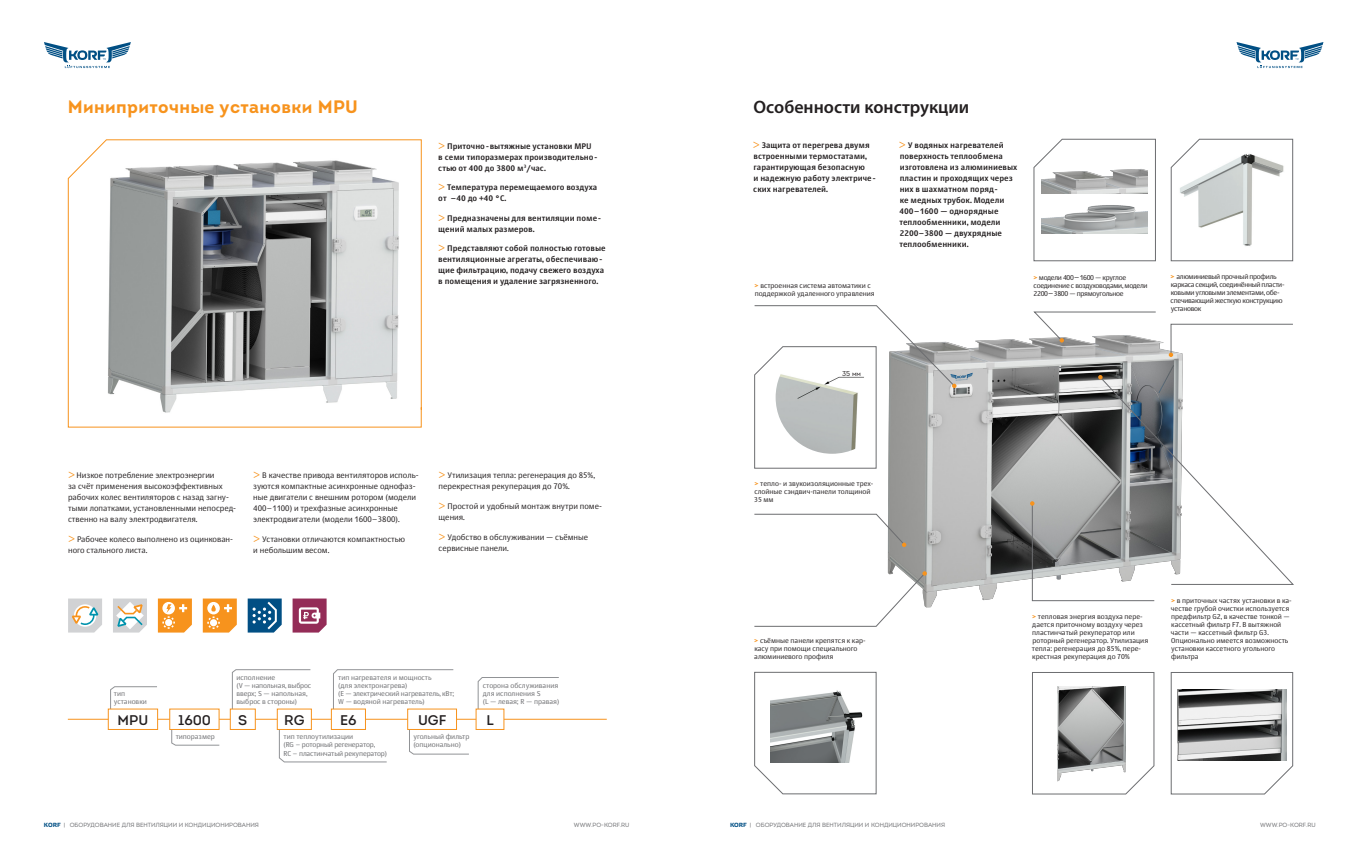
<style>
.page{position:relative;width:1361px;height:851px;background:#fff}
.page>*{position:absolute;margin:0;border:0;box-sizing:border-box;transform-origin:0 0}
.t1{font:700 18px "Intro";letter-spacing:.02em;color:#f7931d}
.t2{font:600 18px "Myriad Pro";color:#231f20}
.t3{font:14px "Intro";color:#231f20}
.t4{font:700 8px/11px "Story";color:#231f20}
.t5{font:8px/11px "Story";color:#231f20}
.t6{font:7px/8px "Story";color:#231f20}
.t7{font:7px/8px "Story";color:#6c6d70}
.t8{font:7px/8px "Story";letter-spacing:-.04em;color:#231f20}
.t9{font:7px/8px "Story";letter-spacing:-.02em;color:#6c6d70}
.t10{font:7px "Intro";color:#231f20}
.t11{font:6px "Intro";color:#6c6d70}
.s1{font-family:"Myriad Pro";font-weight:400;font-size:12px;color:#f7931d}
.s2{font-family:"Myriad Pro";font-size:12px;color:#f7931d}
.s3{font-weight:700;color:#f7931d}
.s4{font-size:8px}
.s5{font-family:"Etelka Text Pro";font-weight:700;color:#014f84}
</style>
<div class="page">
<svg style="left:1236px;top:42px;width:87px;height:26px"></svg>
<svg style="left:44px;top:42px;width:87px;height:26px"></svg>
<svg style="left:1033px;top:139px;width:123px;height:122px"></svg>
<img style="left:865px;top:323px;width:327px;height:304px">
<img style="left:1041px;top:159px;width:106px;height:31px">
<hr style="left:68px;top:719px;width:539px;height:1px;background:#f7931d">
<svg style="left:171px;top:725px;width:49px;height:20px"></svg>
<svg style="left:232px;top:669px;width:237px;height:93px"></svg>
<svg style="left:478px;top:677px;width:81px;height:40px"></svg>
<svg style="left:110px;top:686px;width:47px;height:22px"></svg>
<div style="left:108px;top:708px;width:50px;height:21px;background:#fff"></div>
<div style="left:169px;top:708px;width:50px;height:21px;background:#fff"></div>
<div style="left:230px;top:708px;width:25px;height:21px;background:#fff"></div>
<div style="left:277px;top:708px;width:35px;height:21px;background:#fff;border:1px solid #f7931d"></div>
<div style="left:331px;top:708px;width:35px;height:21px;background:#fff;border:1px solid #f7931d"></div>
<div style="left:476px;top:708px;width:28px;height:21px;background:#fff"></div>
<div style="left:407px;top:708px;width:50px;height:21px;background:#fff"></div>
<svg style="left:113px;top:598px;width:34px;height:34px"></svg>
<svg style="left:68px;top:598px;width:34px;height:34px"></svg>
<svg style="left:158px;top:598px;width:34px;height:34px"></svg>
<svg style="left:248px;top:598px;width:34px;height:34px"></svg>
<svg style="left:293px;top:598px;width:34px;height:34px"></svg>
<svg style="left:203px;top:598px;width:34px;height:34px"></svg>
<svg style="left:1032px;top:672px;width:122px;height:122px"></svg>
<svg style="left:1170px;top:139px;width:123px;height:122px"></svg>
<svg style="left:754px;top:671px;width:122px;height:123px"></svg>
<svg style="left:1170px;top:672px;width:123px;height:122px"></svg>
<svg style="left:754px;top:513px;width:152px;height:34px"></svg>
<svg style="left:754px;top:571px;width:173px;height:55px"></svg>
<svg style="left:1033px;top:311px;width:123px;height:31px"></svg>
<svg style="left:1030px;top:375px;width:264px;height:226px"></svg>
<svg style="left:1168px;top:324px;width:125px;height:33px"></svg>
<img style="left:771px;top:687px;width:92px;height:75px">
<img style="left:1041px;top:190px;width:106px;height:44px">
<svg style="left:68px;top:139px;width:354px;height:288px"></svg>
<img style="left:101px;top:153px;width:309px;height:270px">
<svg style="left:754px;top:305px;width:202px;height:163px"></svg>
<h1 class="t1" style="left:68px;top:95px;width:291px">Миниприточные установки MPU</h1>
<p class="t4" style="left:438px;top:141px;width:162px"><span class="s1">&gt;</span> Приточно-вытяжные установки MPU<br>в семи типоразмерах производительно&shy;стью от 400 до 3800 м<sup>3</sup>/час.</p>
<p class="t4" style="left:438px;top:182px;width:161px"><span class="s1">&gt;</span> Температура перемещаемого воздуха от –40 до +40 °С.</p>
<p class="t4" style="left:438px;top:213px;width:165px"><span class="s1">&gt;</span> Предназначены для вентиляции поме&shy;щений малых размеров.</p>
<p class="t4" style="left:438px;top:243px;width:169px"><span class="s1">&gt;</span> Представляют собой полностью готовые вентиляционные агрегаты, обеспечиваю&shy;щие фильтрацию, подачу свежего воздуха в помещения и удаление загрязненного.</p>
<p class="t5" style="left:68px;top:470px;width:170px"><span class="s2">&gt;</span> Низкое потребление электроэнергии<br>за счёт применения высокоэффективных рабочих колес вентиляторов с назад загну&shy;тыми лопатками, установленными непосред&shy;ственно на валу электродвигателя.</p>
<p class="t5" style="left:68px;top:533px;width:166px"><span class="s2">&gt;</span> Рабочее колесо выполнено из оцинкован&shy;ного стального листа.</p>
<p class="t5" style="left:253px;top:470px;width:167px"><span class="s2">&gt;</span> В качестве привода вентиляторов исполь&shy;зуются компактные асинхронные однофаз&shy;ные двигатели с внешним ротором (модели 400–1100) и трехфазные асинхронные электродвигатели (модели 1600–3800).</p>
<p class="t5" style="left:253px;top:533px;width:153px"><span class="s2">&gt;</span> Установки отличаются компактностью и небольшим весом.</p>
<p class="t5" style="left:438px;top:470px;width:158px"><span class="s2">&gt;</span> Утилизация тепла: регенерация до 85%, перекрестная рекуперация до 70%.</p>
<p class="t5" style="left:438px;top:500px;width:165px"><span class="s2">&gt;</span> Простой и удобный монтаж внутри поме&shy;щения.</p>
<p class="t5" style="left:438px;top:531px;width:151px"><span class="s2">&gt;</span> Удобство в обслуживании — съёмные сервисные панели.</p>
<p class="t7" style="left:237px;top:673px;width:76px">исполнение<br>(V — напольная, выброс вверх; S — напольная, выброс в стороны)</p>
<p class="t9" style="left:283px;top:733px;width:105px">тип теплоутилизации<br>(RG – роторный регенератор,<br>RC – пластинчатый рекуператор)</p>
<p class="t7" style="left:338px;top:673px;width:118px">тип нагревателя и мощность<br>(для электронагрева)<br>(Е — электрический нагреватель, кВт;<br>W — водяной нагреватель)</p>
<p class="t7" style="left:483px;top:681px;width:78px">сторона обслуживания для исполнения S<br>(L — левая; R — правая)</p>
<p class="t7" style="left:413px;top:733px;width:58px">угольный фильтр (опционально)</p>
<p class="t7" style="left:114px;top:689px;width:34px">тип установки</p>
<h2 class="t3" style="left:118px;top:710px;width:32px">MPU</h2>
<h2 class="t3" style="left:178px;top:710px;width:34px">1600</h2>
<h2 class="t3" style="left:238px;top:710px;width:11px">S</h2>
<h2 class="t3" style="left:284px;top:710px;width:22px">RG</h2>
<h2 class="t3" style="left:340px;top:710px;width:18px">E6</h2>
<h2 class="t3" style="left:418px;top:710px;width:30px">UGF</h2>
<h2 class="t3" style="left:486px;top:710px;width:9px">L</h2>
<p class="t7" style="left:176px;top:733px;width:41px">типоразмер</p>
<h1 class="t2" style="left:753px;top:95px;width:217px">Особенности конструкции</h1>
<p class="t4" style="left:752px;top:140px;width:125px"><span class="s1">&gt;</span> Защита от перегрева двумя встроенными термостатами, гарантирующая безопасную<br>и надежную работу электриче&shy;ских нагревателей.</p>
<p class="t4" style="left:899px;top:140px;width:120px"><span class="s1">&gt;</span> У водяных нагревателей поверхность теплообмена изготовлена из алюминиевых пластин и проходящих через них в шахматном поряд-<br>ке медных трубок. Модели<br>400–1600 — однорядные теплообменники, модели<br>2200–3800 — двухрядные теплообменники.</p>
<p class="t6" style="left:754px;top:282px;width:122px"><span class="s3">&gt;</span> встроенная система автоматики с поддержкой удаленного управления</p>
<p class="t8" style="left:1033px;top:273px;width:116px"><span class="s3">&gt;</span> модели 400<span class="s4">–</span>1600 — круглое соединение с воздуховодами, модели<br>2200<span class="s4">–</span>3800 — прямоугольное</p>
<p class="t10" style="left:842px;top:369px;width:20px">35 мм</p>
<p class="t8" style="left:1170px;top:273px;width:115px"><span class="s3">&gt;</span> алюминиевый прочный профиль каркаса секций, соединённый пласти&shy;ковыми угловыми элементами, обе&shy;спечивающий жесткую конструкцию установок</p>
<p class="t6" style="left:754px;top:479px;width:121px"><span class="s3">&gt;</span> тепло- и звукоизоляционные трех&shy;слойные сэндвич-панели толщиной<br>35 мм</p>
<p class="t6" style="left:754px;top:636px;width:113px"><span class="s3">&gt;</span> съёмные панели крепятся к кар&shy;касу при помощи специального алюминиевого профиля</p>
<p class="t6" style="left:1032px;top:612px;width:118px"><span class="s3">&gt;</span> тепловая энергия воздуха пере&shy;дается приточному воздуху через пластинчатый рекуператор или роторный регенератор. Утилизация тепла: регенерация до 85%, пере&shy;крестная рекуперация до 70%</p>
<p class="t6" style="left:1171px;top:596px;width:122px"><span class="s3">&gt;</span> в приточных частях установки в ка&shy;честве грубой очистки используется предфильтр G2, в качестве тонкой — кассетный фильтр F7. В вытяжной части — кассетный фильтр G3.<br>Опционально имеется возможность установки кассетного угольного фильтра</p>
<p class="t11" style="left:44px;top:821px;width:216px"><span class="s5">КORF</span> | ОБОРУДОВАНИЕ ДЛЯ ВЕНТИЛЯЦИИ И КОНДИЦИОНИРОВАНИЯ</p>
<p class="t11" style="left:574px;top:821px;width:57px">WWW.PO-KORF.RU</p>
<p class="t11" style="left:730px;top:821px;width:216px"><span class="s5">КORF</span> | ОБОРУДОВАНИЕ ДЛЯ ВЕНТИЛЯЦИИ И КОНДИЦИОНИРОВАНИЯ</p>
<p class="t11" style="left:1260px;top:821px;width:57px">WWW.PO-KORF.RU</p>
</div>
